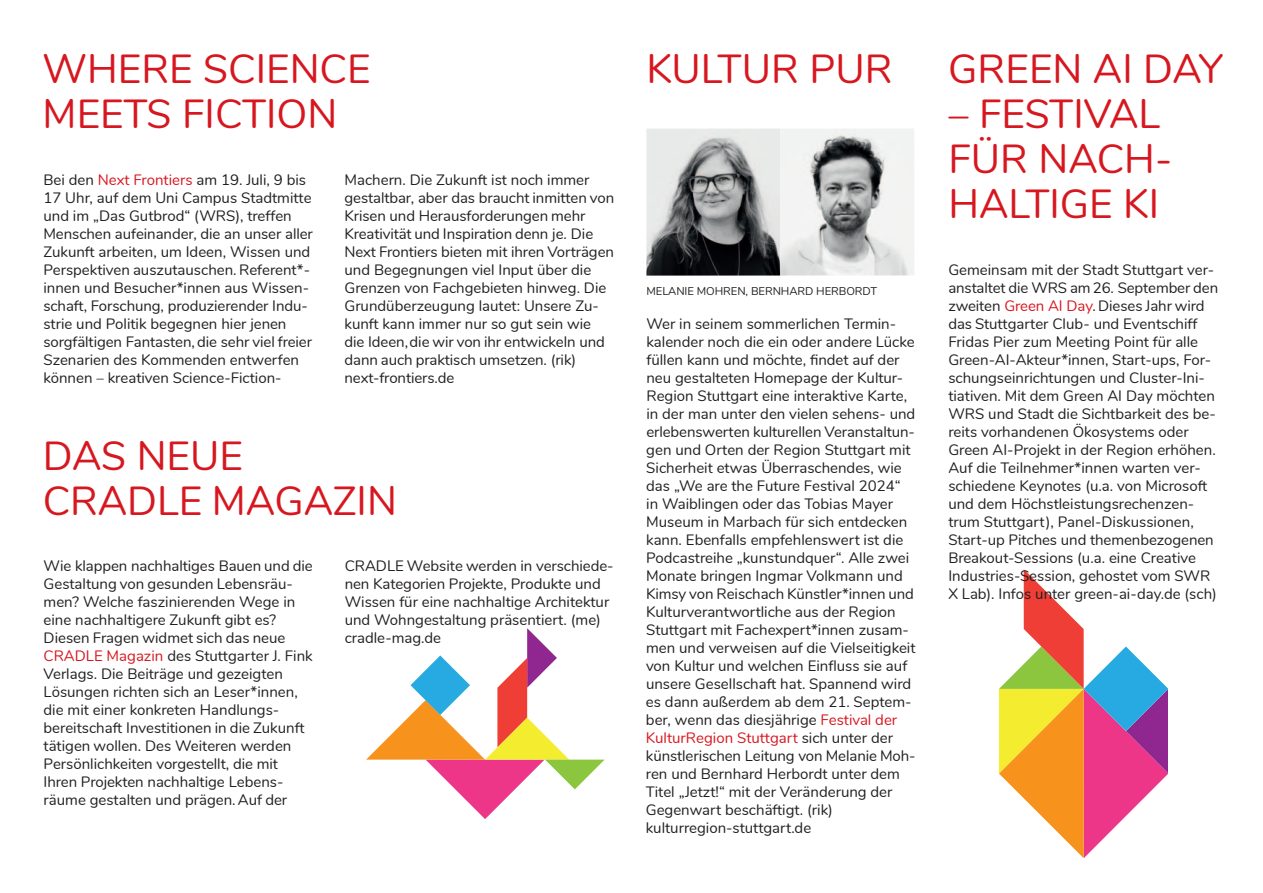
<style>
.page{position:relative;width:1263px;height:893px;background:#fff}
.page>*{position:absolute;margin:0;border:0;box-sizing:border-box;transform-origin:0 0}
.t1{font:40.5px/45px "Nunito";color:#d7171f}
.t2{font:15px/18px "Nunito";color:#231f20}
.t3{font:11.25px "Nunito";letter-spacing:-.005em;color:#231f20}
.s1{color:#d7171f}
</style>
<div class="page">
<img style="left:646px;top:128px;width:268px;height:148px">
<svg style="left:366px;top:628px;width:239px;height:191px"></svg>
<svg style="left:999px;top:569px;width:169px;height:289px"></svg>
<h1 class="t1" style="left:43px;top:47px;width:329px">WHERE SCIENCE<br>MEETS FICTION</h1>
<p class="t2" style="left:43px;top:171px;width:271px">Bei den <span class="s1">Next Frontiers</span> am 19. Juli, 9 bis 17 Uhr, auf dem Uni Campus Stadtmitte und im „Das Gutbrod“ (WRS), treffen Menschen aufeinander, die an unser aller Zukunft arbeiten, um Ideen, Wissen und Perspektiven auszutauschen. Refe rent* - in nen und Besucher*innen aus Wissen&shy;schaft, Forschung, produzierender Indu&shy;strie und Politik begegnen hier jenen sorgfältigen Fantasten, die sehr viel freier Szenarien des Kommenden entwerfen können – kreativen Science-Fiction-</p>
<p class="t2" style="left:344px;top:171px;width:271px">Machern. Die Zukunft ist noch immer gestaltbar, aber das braucht inmitten von Krisen und Herausforderungen mehr Kreativität und Inspiration denn je. Die Next Frontiers bieten mit ihren Vorträgen und Begegnungen viel Input über die Grenzen von Fachgebieten hinweg. Die Grundüberzeugung lautet: Unsere Zu&shy;kunft kann immer nur so gut sein wie die Ideen,die wir von ihr entwi ckeln und dann auch praktisch umsetzen. (rik) next-frontiers.de</p>
<h1 class="t1" style="left:43px;top:433px;width:356px">DAS NEUE<br>CRADLE MAGAZIN</h1>
<p class="t2" style="left:44px;top:557px;width:271px">Wie klappen nachhaltiges Bauen und die Gestaltung von gesunden Lebensräu&shy;men? Welche faszinierenden Wege in eine nachhaltigere Zukunft gibt es?<br>Diesen Fragen widmet sich das neue <span class="s1">CRADLE Magazin</span> des Stuttgarter J. Fink Verlags. Die Beiträge und gezeigten Lösungen richten sich an Leser*innen, die mit einer konkreten Handlungs&shy;bereitschaft Investitionen in die Zukunft tätigen wollen. Des Weiteren werden Persönlichkeiten vorgestellt, die mit Ihren Projekten nachhaltige Lebens&shy;räume gestalten und prägen. Auf der</p>
<p class="t2" style="left:345px;top:557px;width:270px">CRADLE Website werden in verschiede&shy;nen Kategorien Projek te, Produkte und Wissen für eine nachhaltige Architektur und Wohngestaltung präsentiert. (me) cradle-mag.de</p>
<h1 class="t1" style="left:646px;top:46px;width:248px">KULTUR PUR</h1>
<p class="t3" style="left:646px;top:285px;width:232px">MELANIE MOHREN, BERNHARD HERBORDT</p>
<p class="t2" style="left:646px;top:315px;width:271px">Wer in seinem sommerlichen Termin&shy;kalender noch die ein oder andere Lücke füllen kann und möchte, findet auf der neu gestalteten Homepage der Kultur-Region Stuttgart eine interaktive Karte, in der man unter den vielen sehens- und erlebenswerten kulturellen Veranstaltun - gen und Orten der Region Stuttgart mit Sicherheit etwas Überraschendes, wie das „We are the Future Festival 2024“ in Waiblingen oder das Tobias Mayer Museum in Marbach für sich entdecken kann. Ebenfalls empfehlenswert ist die Podcastreihe „kunstundquer“. Alle zwei Monate bringen Ingmar Volkmann und Kimsy von Reischach Künstler*innen und Kulturverantwortliche aus der Region Stuttgart mit Fachexpert*innen zusam&shy;men und verweisen auf die Vielseitigkeit von Kultur und welchen Einfluss sie auf unsere Gesellschaft hat. Spannend wird es dann außerdem ab dem 21. Septem&shy;ber, wenn das diesjährige <span class="s1">Festival der KulturRegion Stuttgart</span> sich unter der künstlerischen Leitung von Melanie Moh - ren und Bernhard Herbordt unter dem Titel „Jetzt!“ mit der Veränderung der Gegenwart beschäftigt. (rik) kulturregion-stuttgart.de</p>
<h1 class="t1" style="left:948px;top:46px;width:276px">GREEN AI DAY</h1>
<h1 class="t1" style="left:948px;top:91px;width:225px">– FESTIVAL<br>FÜR NACH-<br>HALTIGE KI</h1>
<p class="t2" style="left:948px;top:261px;width:271px">Gemeinsam mit der Stadt Stuttgart ver&shy;anstaltet die WRS am 26. September den zweiten <span class="s1">Green AI Day</span>. Dieses Jahr wird das Stuttgarter Club- und Eventschiff Fridas Pier zum Meeting Point für alle Green-AI-Akteur*innen, Start-ups, For&shy;schungseinrichtungen und Cluster-Ini&shy;tiativen. Mit dem Green AI Day möchten WRS und Stadt die Sichtbarkeit des be&shy;reits vorhandenen Ökosystems oder Green AI-Projekt in der Region erhöhen.<br>Auf die Teilnehmer*innen warten ver&shy;schiedene Keynotes (u.a. von Microsoft und dem Höchstleistungsrechenzen&shy;trum Stuttgart), Panel-Diskussionen, Start-up Pitches und themenbezogenen Breakout-Sessions (u.a. eine Creative Industries-Session, gehostet vom SWR X Lab). Infos unter green-ai-day.de (sch)</p>
</div>
